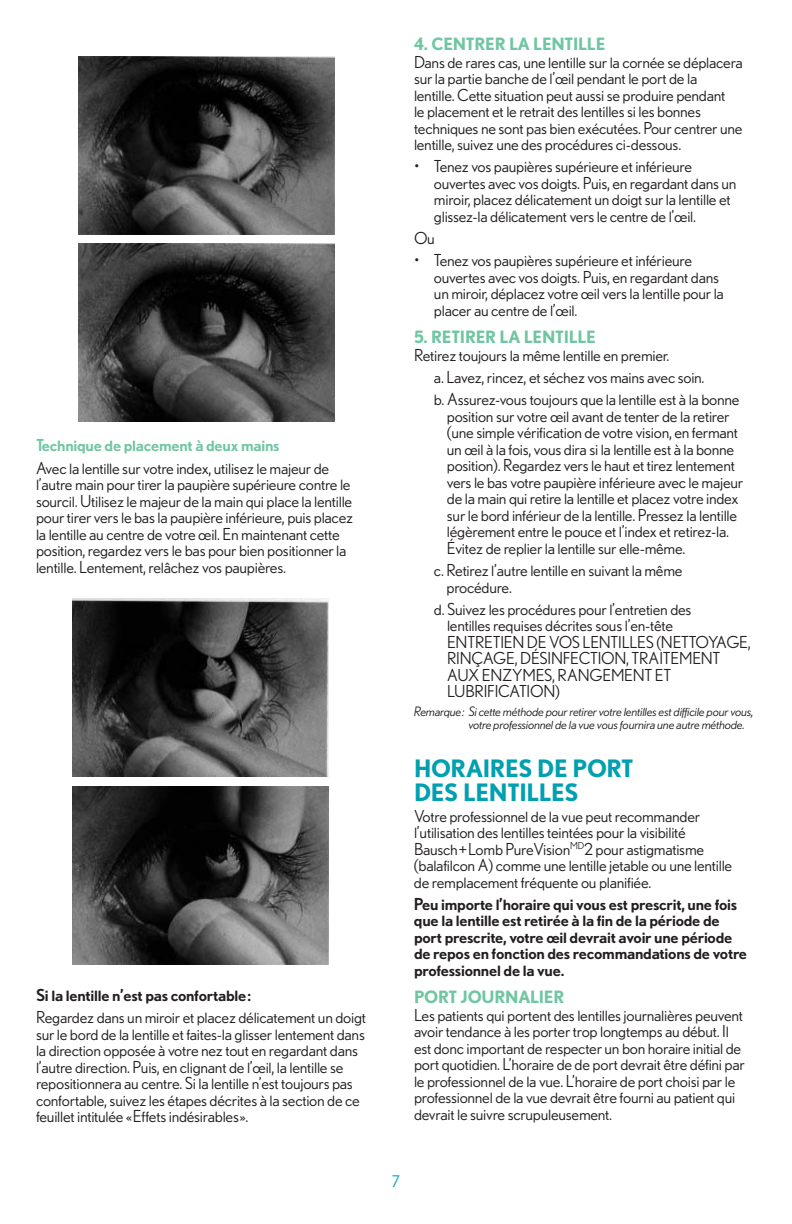
<style>
.page{position:relative;width:792px;height:1224px;background:#fff}
.page>*{position:absolute;margin:0;border:0;box-sizing:border-box;transform-origin:0 0}
.t1{font:700 24px/24px "Nobel BL";letter-spacing:-.015em;color:#00a0b0}
.t2{font:700 17px "Nobel BL";letter-spacing:-.015em;color:#70c6a2}
.t3{font:16.4px/16.4px "Nobel BL";letter-spacing:-.015em;color:#231f20}
.t4{font:500 16.4px/16.6px "Nobel BL";letter-spacing:-.015em;color:#231f20}
.t5{font:500 16.4px "Nobel BL";letter-spacing:-.015em;color:#70c6a2}
.t6{font:16px "Nobel BL";color:#00a0b0}
.t7{font:italic 13px/13px "Nobel BL";letter-spacing:-.015em;color:#231f20}
</style>
<div class="page">
<img style="left:78px;top:244px;width:256px;height:178px">
<img style="left:78px;top:56px;width:256px;height:178px">
<img style="left:72px;top:786px;width:256px;height:178px">
<img style="left:72px;top:599px;width:256px;height:177px">
<p class="t5" style="left:36px;top:436px;width:245px">Technique de placement à deux mains</p>
<p class="t3" style="left:36px;top:459px;width:319px">Avec la lentille sur votre index, utilisez le majeur de l’autre main pour tirer la paupière supérieure contre le sourcil. Utilisez le majeur de la main qui place la lentille pour tirer vers le bas la paupière inférieure, puis placez la lentille au centre de votre œil. En maintenant cette position, regardez vers le bas pour bien positionner la lentille. Lentement, relâchez vos paupières.</p>
<p class="t4" style="left:36px;top:986px;width:217px">Si la lentille n’est pas confortable :</p>
<p class="t3" style="left:36px;top:1009px;width:332px">Regardez dans un miroir et placez délicatement un doigt sur le bord de la lentille et faites-la glisser lentement dans la direction opposée à votre nez tout en regardant dans l’autre direction. Puis, en clignant de l’œil, la lentille se repositionnera au centre. Si la lentille n’est toujours pas confortable, suivez les étapes décrites à la section de ce feuillet intitulée « Effets indésirables ».</p>
<p class="t2" style="left:414px;top:33px;width:41px">4. CENTRER</p>
<p class="t2" style="left:509px;top:33px;width:40px">LA LENTI</p>
<p class="t2" style="left:578px;top:33px;width:26px">LLE</p>
<p class="t3" style="left:414px;top:53px;width:330px">Dans de rares cas, une lentille sur la cornée se déplacera sur la partie banche de l’œil pendant le port de la<br>lentille. Cette situation peut aussi se produire pendant<br>le placement et le retrait des lentilles si les bonnes techniques ne sont pas bien exécutées. Pour centrer une lentille, suivez une des procédures ci-dessous.</p>
<p class="t3" style="left:434px;top:158px;width:304px;text-indent:-20px">• Tenez vos paupières supérieure et inférieure ouvertes avec vos doigts. Puis, en regardant dans un miroir, placez délicatement un doigt sur la lentille et glissez-la délicatement vers le centre de l’œil.</p>
<p class="t3" style="left:414px;top:230px;width:22px">Ou</p>
<p class="t3" style="left:434px;top:252px;width:291px;text-indent:-20px">• Tenez vos paupières supérieure et inférieure ouvertes avec vos doigts. Puis, en regardant dans un miroir, déplacez votre œil vers la lentille pour la placer au centre de l’œil.</p>
<p class="t2" style="left:414px;top:327px;width:38px">5. RETIRER</p>
<p class="t2" style="left:500px;top:327px;width:40px">LA LENTI</p>
<p class="t2" style="left:569px;top:327px;width:26px">LLE</p>
<p class="t3" style="left:434px;top:344px;width:307px;line-height:22.2px;text-indent:-20px">Retirez toujours la même lentille en premier.<br>a. Lavez, rincez, et séchez vos mains avec soin.<br>b. Assurez-vous toujours que la lentille est à la bonne</p>
<p class="t3" style="left:447px;top:408px;width:298px">position sur votre œil avant de tenter de la retirer (une simple vérification de votre vision, en fermant un œil à la fois, vous dira si la lentille est à la bonne position). Regardez vers le haut et tirez lentement vers le bas votre paupière inférieure avec le majeur de la main qui retire la lentille et placez votre index sur le bord inférieur de la lentille. Pressez la lentille légèrement entre le pouce et l’index et retirez-la.<br>Évitez de replier la lentille sur elle-même.</p>
<p class="t3" style="left:447px;top:562px;width:238px;text-indent:-13px">c. Retirez l’autre lentille en suivant la même procédure.</p>
<p class="t3" style="left:447px;top:601px;width:305px;text-indent:-13px">d. Suivez les procédures pour l’entretien des<br>lentilles requises décrites sous l’en-tête ENTRETIEN DE VOS LENTILLES (NETTOYAGE, RINÇAGE, DÉSINFECTION, TRAITEMENT AUX ENZYMES, RANGEMENT ET LUBRIFICATION)</p>
<p class="t7" style="left:469px;top:705px;width:287px;text-indent:-55px">Remarque : Si cette méthode pour retirer votre lentilles est difficile pour vous, votre professionnel de la vue vous fournira une autre méthode.</p>
<h1 class="t1" style="left:414px;top:756px;width:221px">HORAIRES DE PORT<br>DES LENTILLES</h1>
<p class="t3" style="left:414px;top:807px;width:320px">Votre professionnel de la vue peut recommander l’utilisation des lentilles teintées pour la visibilité Bausch + Lomb PureVision<sup>MD</sup>2 pour astigmatisme (balafilcon A) comme une lentille jetable ou une lentille de remplacement fréquente ou planifiée.</p>
<p class="t4" style="left:414px;top:895px;width:335px">Peu importe l’horaire qui vous est prescrit, une fois que la lentille est retirée à la fin de la période de port prescrite, votre œil devrait avoir une période de repos en fonction des recommandations de votre professionnel de la vue.</p>
<p class="t2" style="left:414px;top:987px;width:22px">PORT</p>
<p class="t2" style="left:461px;top:987px;width:43px">JOURNA</p>
<p class="t2" style="left:530px;top:987px;width:14px">LIER</p>
<p class="t3" style="left:414px;top:1007px;width:332px">Les patients qui portent des lentilles journalières peuvent avoir tendance à les porter trop longtemps au début. Il est donc important de respecter un bon horaire initial de port quotidien. L’horaire de de port devrait être défini par le professionnel de la vue. L’horaire de port choisi par le professionnel de la vue devrait être fourni au patient qui devrait le suivre scrupuleusement.</p>
<p class="t6" style="left:392px;top:1173px;width:10px">7</p>
</div>
